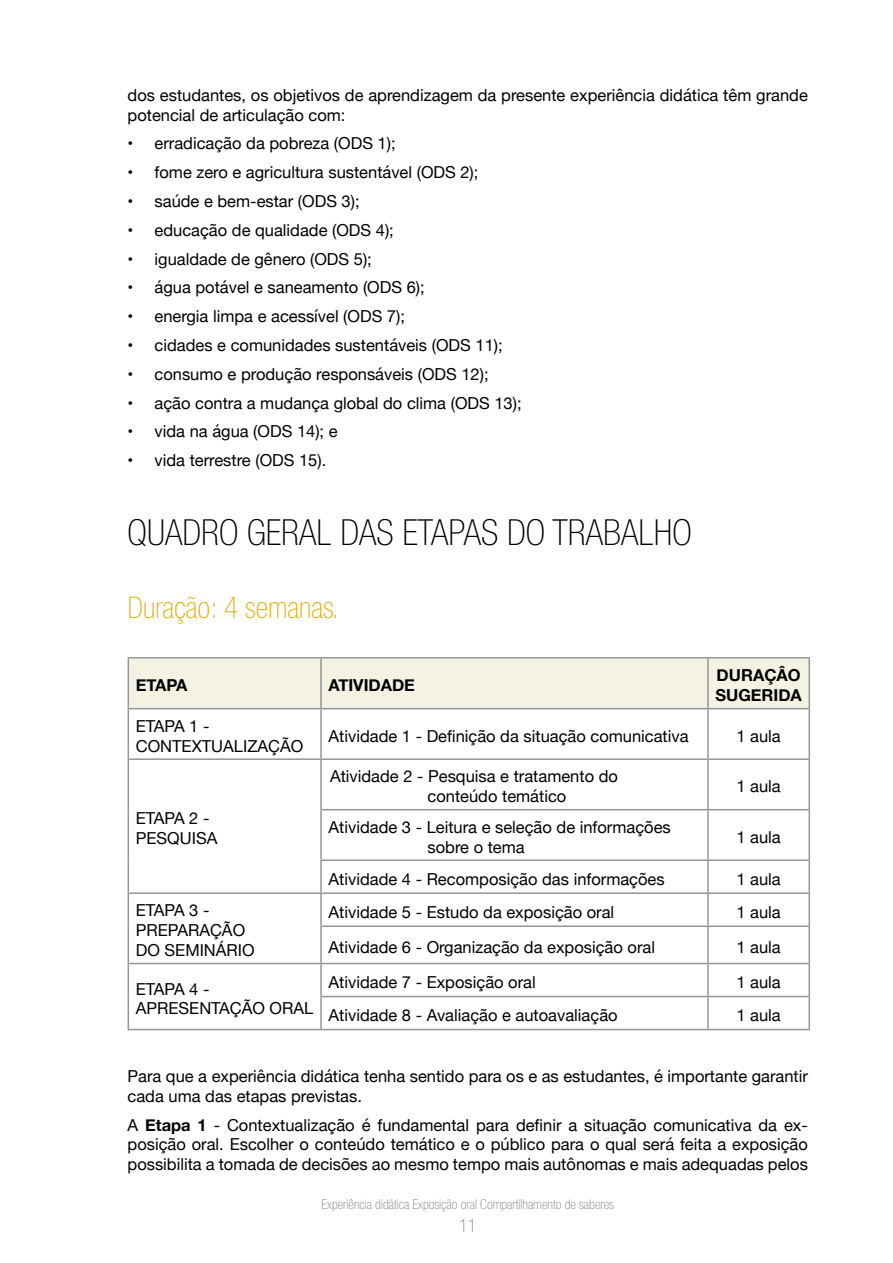
<style>
.page{position:relative;width:893px;height:1263px;background:#fff}
.page>*{position:absolute;margin:0;border:0;box-sizing:border-box;transform-origin:0 0}
.t1{font:100 condensed 36px "Helvetica Neue LT Std";color:#000}
.t2{font:100 condensed 30px "Helvetica Neue LT Std";color:#e7b00f}
.t3{font:100 condensed 18px "Helvetica Neue LT Std";color:#808285}
.t4{font:16.5px/19.8px "Helvetica Neue";color:#000}
.t5{font:700 16.5px/19.8px "Helvetica Neue";color:#000}
.t6{font:100 condensed 13.5px "Helvetica Neue LT Std";color:#808285}
.s1{font-weight:700}
</style>
<div class="page">
<div style="left:129px;top:658px;width:679px;height:50px;background:#f4f2e3"></div>
<hr style="left:128px;top:657px;width:193px;height:1px;background:#939598">
<hr style="left:128px;top:658px;width:1px;height:50px;background:#939598">
<hr style="left:321px;top:657px;width:387px;height:1px;background:#939598">
<hr style="left:320px;top:658px;width:2px;height:50px;background:#939598">
<hr style="left:708px;top:657px;width:102px;height:1px;background:#939598">
<hr style="left:707px;top:658px;width:2px;height:50px;background:#939598">
<hr style="left:808px;top:658px;width:2px;height:50px;background:#939598">
<hr style="left:128px;top:708px;width:193px;height:1px;background:#939598">
<hr style="left:128px;top:709px;width:1px;height:49px;background:#939598">
<hr style="left:321px;top:708px;width:387px;height:1px;background:#939598">
<hr style="left:320px;top:709px;width:2px;height:49px;background:#939598">
<hr style="left:708px;top:708px;width:102px;height:1px;background:#939598">
<hr style="left:707px;top:709px;width:2px;height:49px;background:#939598">
<hr style="left:808px;top:709px;width:2px;height:49px;background:#939598">
<hr style="left:128px;top:758px;width:193px;height:2px;background:#939598">
<hr style="left:128px;top:760px;width:1px;height:50px;background:#939598">
<hr style="left:128px;top:810px;width:1px;height:50px;background:#939598">
<hr style="left:128px;top:860px;width:1px;height:32px;background:#939598">
<hr style="left:321px;top:758px;width:387px;height:2px;background:#939598">
<hr style="left:320px;top:760px;width:2px;height:49px;background:#939598">
<hr style="left:708px;top:758px;width:102px;height:2px;background:#939598">
<hr style="left:707px;top:760px;width:2px;height:49px;background:#939598">
<hr style="left:808px;top:760px;width:2px;height:49px;background:#939598">
<hr style="left:320px;top:809px;width:388px;height:1px;background:#939598">
<hr style="left:320px;top:810px;width:2px;height:49px;background:#939598">
<hr style="left:708px;top:809px;width:102px;height:1px;background:#939598">
<hr style="left:707px;top:810px;width:2px;height:49px;background:#939598">
<hr style="left:808px;top:810px;width:2px;height:49px;background:#939598">
<hr style="left:320px;top:859px;width:388px;height:2px;background:#939598">
<hr style="left:320px;top:861px;width:2px;height:31px;background:#939598">
<hr style="left:708px;top:859px;width:102px;height:2px;background:#939598">
<hr style="left:707px;top:861px;width:2px;height:31px;background:#939598">
<hr style="left:808px;top:861px;width:2px;height:31px;background:#939598">
<hr style="left:128px;top:892px;width:193px;height:2px;background:#939598">
<hr style="left:128px;top:894px;width:1px;height:32px;background:#939598">
<hr style="left:128px;top:926px;width:1px;height:37px;background:#939598">
<hr style="left:321px;top:892px;width:387px;height:2px;background:#939598">
<hr style="left:320px;top:894px;width:2px;height:31px;background:#939598">
<hr style="left:708px;top:892px;width:102px;height:2px;background:#939598">
<hr style="left:707px;top:894px;width:2px;height:31px;background:#939598">
<hr style="left:808px;top:894px;width:2px;height:31px;background:#939598">
<hr style="left:320px;top:925px;width:388px;height:2px;background:#939598">
<hr style="left:320px;top:927px;width:2px;height:36px;background:#939598">
<hr style="left:708px;top:925px;width:102px;height:2px;background:#939598">
<hr style="left:707px;top:927px;width:2px;height:36px;background:#939598">
<hr style="left:808px;top:927px;width:2px;height:36px;background:#939598">
<hr style="left:128px;top:963px;width:193px;height:1px;background:#939598">
<hr style="left:128px;top:964px;width:1px;height:32px;background:#939598">
<hr style="left:128px;top:996px;width:1px;height:33px;background:#939598">
<hr style="left:128px;top:1029px;width:193px;height:1px;background:#939598">
<hr style="left:321px;top:963px;width:387px;height:1px;background:#939598">
<hr style="left:320px;top:964px;width:2px;height:32px;background:#939598">
<hr style="left:708px;top:963px;width:102px;height:1px;background:#939598">
<hr style="left:707px;top:964px;width:2px;height:32px;background:#939598">
<hr style="left:808px;top:964px;width:2px;height:32px;background:#939598">
<hr style="left:320px;top:996px;width:388px;height:1px;background:#939598">
<hr style="left:320px;top:997px;width:2px;height:32px;background:#939598">
<hr style="left:708px;top:996px;width:102px;height:1px;background:#939598">
<hr style="left:707px;top:997px;width:2px;height:32px;background:#939598">
<hr style="left:808px;top:997px;width:2px;height:32px;background:#939598">
<hr style="left:321px;top:1029px;width:387px;height:1px;background:#939598">
<hr style="left:708px;top:1029px;width:102px;height:1px;background:#939598">
<p class="t4" style="left:128px;top:86px;width:682px">dos estudantes, os objetivos de aprendizagem da presente experiência didática têm grande potencial de articulação com:</p>
<p class="t4" style="left:128px;top:135px;width:270px">• erradicação da pobreza (ODS 1);</p>
<p class="t4" style="left:128px;top:163px;width:352px">• fome zero e agricultura sustentável (ODS 2);</p>
<p class="t4" style="left:128px;top:192px;width:234px">• saúde e bem-estar (ODS 3);</p>
<p class="t4" style="left:128px;top:221px;width:268px">• educação de qualidade (ODS 4);</p>
<p class="t4" style="left:128px;top:250px;width:246px">• igualdade de gênero (ODS 5);</p>
<p class="t4" style="left:128px;top:278px;width:299px">• água potável e saneamento (ODS 6);</p>
<p class="t4" style="left:128px;top:307px;width:279px">• energia limpa e acessível (ODS 7);</p>
<p class="t4" style="left:128px;top:336px;width:377px">• cidades e comunidades sustentáveis (ODS 11);</p>
<p class="t4" style="left:128px;top:365px;width:363px">• consumo e produção responsáveis (ODS 12);</p>
<p class="t4" style="left:128px;top:394px;width:396px">• ação contra a mudança global do clima (ODS 13);</p>
<p class="t4" style="left:128px;top:422px;width:212px">• vida na água (ODS 14); e</p>
<p class="t4" style="left:128px;top:451px;width:200px">• vida terrestre (ODS 15).</p>
<h1 class="t1" style="left:128px;top:512px;width:566px">QUADRO GERAL DAS ETAPAS DO TRABALHO</h1>
<h2 class="t2" style="left:128px;top:591px;width:213px">Duração: 4 semanas.</h2>
<p class="t5" style="left:136px;top:676px;width:53px">ETAPA</p>
<p class="t5" style="left:329px;top:676px;width:88px">ATIVIDADE</p>
<p class="t5" style="left:715px;top:666px;width:88px">DURAÇÂO<br>SUGERIDA</p>
<p class="t4" style="left:136px;top:717px;width:169px">ETAPA 1 -<br>CONTEXTUALIZAÇÃO</p>
<p class="t4" style="left:329px;top:727px;width:362px">Atividade 1 - Definição da situação comunicativa</p>
<p class="t4" style="left:736px;top:727px;width:46px">1 aula</p>
<p class="t4" style="left:136px;top:809px;width:83px">ETAPA 2 -<br>PESQUISA</p>
<p class="t4" style="left:428px;top:767px;width:192px;text-indent:-97px">Atividade 2 - Pesquisa e tratamento do conteúdo temático</p>
<p class="t4" style="left:736px;top:777px;width:46px">1 aula</p>
<p class="t4" style="left:428px;top:818px;width:245px;text-indent:-99px">Atividade 3 - Leitura e seleção de informações sobre o tema</p>
<p class="t4" style="left:736px;top:828px;width:46px">1 aula</p>
<p class="t4" style="left:329px;top:870px;width:338px">Atividade 4 - Recomposição das informações</p>
<p class="t4" style="left:736px;top:870px;width:46px">1 aula</p>
<p class="t4" style="left:136px;top:902px;width:120px">ETAPA 3 -<br>PREPARAÇÃO<br>DO SEMINÁRIO</p>
<p class="t4" style="left:329px;top:903px;width:287px">Atividade 5 - Estudo da exposição oral</p>
<p class="t4" style="left:736px;top:903px;width:46px">1 aula</p>
<p class="t4" style="left:329px;top:938px;width:328px">Atividade 6 - Organização da exposição oral</p>
<p class="t4" style="left:736px;top:938px;width:46px">1 aula</p>
<p class="t4" style="left:136px;top:980px;width:179px">ETAPA 4 -<br>APRESENTAÇÃO ORAL</p>
<p class="t4" style="left:329px;top:973px;width:209px">Atividade 7 - Exposição oral</p>
<p class="t4" style="left:736px;top:973px;width:46px">1 aula</p>
<p class="t4" style="left:329px;top:1006px;width:291px">Atividade 8 - Avaliação e autoavaliação</p>
<p class="t4" style="left:736px;top:1006px;width:46px">1 aula</p>
<p class="t4" style="left:128px;top:1067px;width:682px">Para que a experiência didática tenha sentido para os e as estudantes, é importante garantir cada uma das etapas previstas.</p>
<p class="t4" style="left:128px;top:1116px;width:682px;text-align:justify">A <span class="s1">Etapa 1</span> - Contextualização é fundamental para definir a situação comunicativa da ex&shy;posição oral. Escolher o conteúdo temático e o público para o qual será feita a exposição possibilita a tomada de decisões ao mesmo tempo mais autônomas e mais adequadas pelos</p>
<p class="t6" style="left:322px;top:1196px;width:294px">Experiência didática Exposição oral Compartilhamento de saberes</p>
<p class="t3" style="left:459px;top:1215px;width:19px">11</p>
</div>
